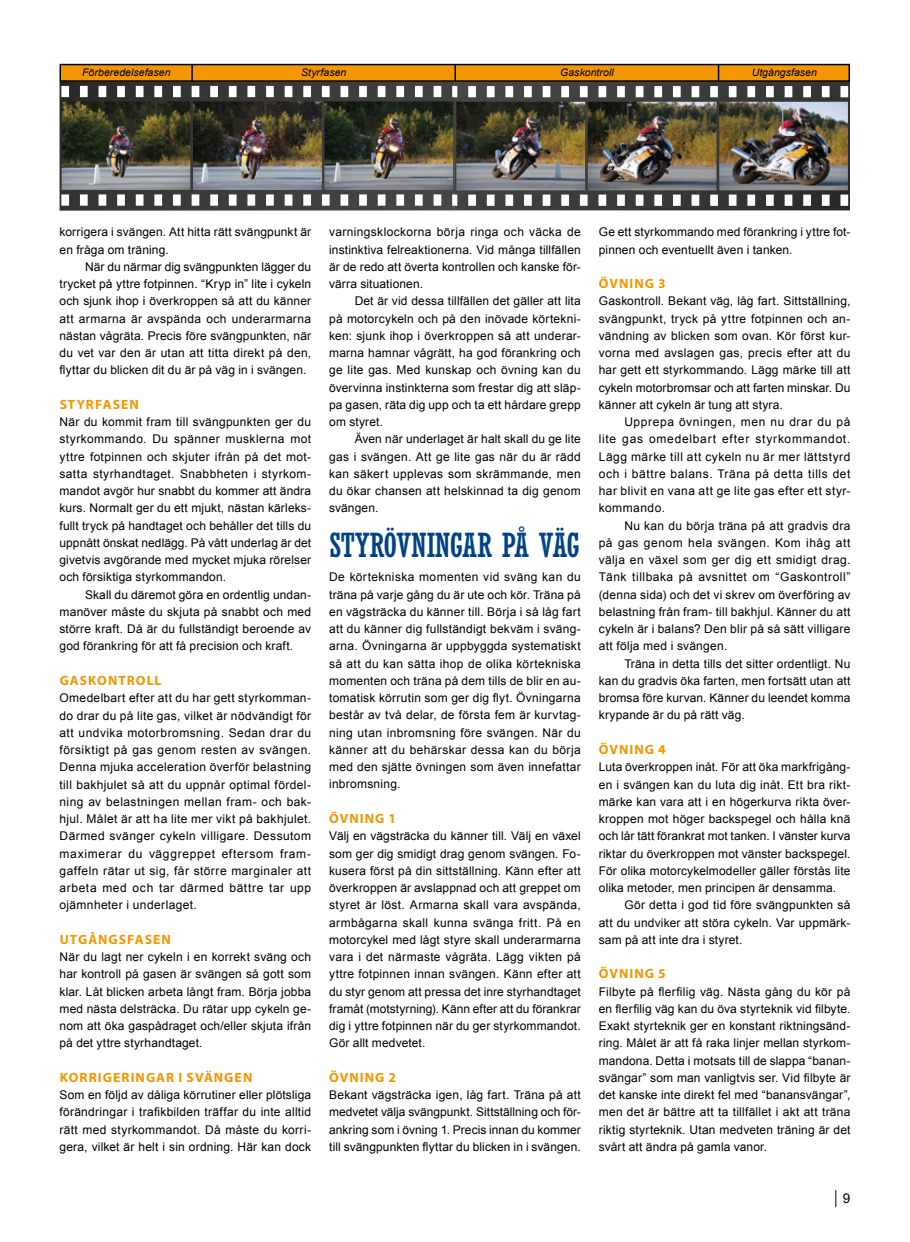
<style>
.page{position:relative;width:910px;height:1242px;background:#fff}
.page>*{position:absolute;margin:0;border:0;box-sizing:border-box;transform-origin:0 0}
.t1{font:condensed 33px "Rockwell";letter-spacing:-.025em;color:#004289}
.t2{font:700 13.5px "Myriad Pro";letter-spacing:.08em;color:#f49600}
.t3{font:13.5px "Arial";color:#000}
.t4{font:12px/17.2px "Arial";letter-spacing:.015em;color:#000;text-align:justify}
.t5{font:italic 10.5px "Arial";letter-spacing:.005em;color:#000}
</style>
<div class="page">
<img style="left:60px;top:82px;width:395px;height:129px">
<img style="left:455px;top:82px;width:395px;height:128px">
<div style="left:60px;top:65px;width:789px;height:16px;background:#f49600"></div>
<div style="left:60px;top:64px;width:790px;height:18px;border:2px solid #000"></div>
<svg style="left:191px;top:64px;width:2px;height:17px"></svg>
<svg style="left:454px;top:64px;width:2px;height:17px"></svg>
<svg style="left:718px;top:64px;width:1px;height:17px"></svg>
<svg style="left:835px;top:1190px;width:1px;height:17px"></svg>
<p class="t5" style="left:82px;top:65px;width:90px">Förberedelsefasen</p>
<p class="t5" style="left:301px;top:65px;width:47px">Styrfasen</p>
<p class="t5" style="left:560px;top:65px;width:55px">Gaskontroll</p>
<p class="t5" style="left:752px;top:65px;width:67px">Utgångsfasen</p>
<p class="t4" style="left:60px;top:224px;width:253px">korrigera i svängen. Att hitta rätt svängpunkt är en fråga om träning.</p>
<p class="t4" style="left:60px;top:258px;width:253px;text-indent:26px">När du närmar dig svängpunkten lägger du trycket på yttre fotpinnen. “Kryp in” lite i cykeln och sjunk ihop i överkroppen så att du känner att armarna är avspända och underarmarna nästan vågräta. Precis före svängpunkten, när du vet var den är utan att titta direkt på den, flyttar du blicken dit du är på väg in i svängen.</p>
<p class="t2" style="left:60px;top:395px;width:81px">STYRFASEN</p>
<p class="t4" style="left:60px;top:413px;width:253px">När du kommit fram till svängpunkten ger du styrkommando. Du spänner musklerna mot yttre fotpinnen och skjuter ifrån på det mot&shy;satta styrhandtaget. Snabbheten i styrkom&shy;mandot avgör hur snabbt du kommer att ändra kurs. Normalt ger du ett mjukt, nästan kärleks&shy;fullt tryck på handtaget och behåller det tills du uppnått önskat nedlägg. På vått underlag är det givetvis avgörande med mycket mjuka rörelser och försiktiga styrkommandon.</p>
<p class="t4" style="left:60px;top:586px;width:253px;text-indent:26px">Skall du däremot göra en ordentlig undan&shy;manöver måste du skjuta på snabbt och med större kraft. Då är du fullständigt beroende av god förankring för att få precision och kraft.</p>
<p class="t2" style="left:60px;top:671px;width:103px">GASKONTROLL</p>
<p class="t4" style="left:60px;top:689px;width:253px">Omedelbart efter att du har gett styrkomman&shy;do drar du på lite gas, vilket är nödvändigt för att undvika motorbromsning. Sedan drar du försiktigt på gas genom resten av svängen.<br>Denna mjuka acceleration överför belastning till bakhjulet så att du uppnår optimal fördel&shy;ning av belastningen mellan fram- och bak&shy;hjul. Målet är att ha lite mer vikt på bakhjulet.<br>Därmed svänger cykeln villigare. Dessutom maximerar du väggreppet eftersom fram&shy;gaffeln rätar ut sig, får större marginaler att arbeta med och tar därmed bättre tar upp ojämnheter i underlaget.</p>
<p class="t2" style="left:60px;top:930px;width:113px">UTGÅNGSFASEN</p>
<p class="t4" style="left:60px;top:948px;width:253px">När du lagt ner cykeln i en korrekt sväng och har kontroll på gasen är svängen så gott som klar. Låt blicken arbeta långt fram. Börja jobba med nästa delsträcka. Du rätar upp cykeln ge&shy;nom att öka gaspådraget och/eller skjuta ifrån på det yttre styrhandtaget.</p>
<p class="t2" style="left:60px;top:1068px;width:194px">KORRIGERINGAR I SVÄNGEN</p>
<p class="t4" style="left:60px;top:1086px;width:253px">Som en följd av dåliga körrutiner eller plötsliga förändringar i trafikbilden träffar du inte alltid rätt med styrkommandot. Då måste du korri&shy;gera, vilket är helt i sin ordning. Här kan dock</p>
<p class="t4" style="left:329px;top:224px;width:253px">varningsklockorna börja ringa och väcka de instinktiva felreaktionerna. Vid många tillfällen är de redo att överta kontrollen och kanske för&shy;värra situationen.</p>
<p class="t4" style="left:329px;top:293px;width:253px;text-indent:26px">Det är vid dessa tillfällen det gäller att lita på motorcykeln och på den inövade körtekni&shy;ken: sjunk ihop i överkroppen så att underar&shy;marna hamnar vågrätt, ha god förankring och ge lite gas. Med kunskap och övning kan du övervinna instinkterna som frestar dig att släp&shy;pa gasen, räta dig upp och ta ett hårdare grepp om styret.</p>
<p class="t4" style="left:329px;top:430px;width:253px;text-indent:26px">Även när underlaget är halt skall du ge lite gas i svängen. Att ge lite gas när du är rädd kan säkert upplevas som skrämmande, men du ökar chansen att helskinnad ta dig genom svängen.</p>
<h1 class="t1" style="left:329px;top:527px;width:252px">STYRÖVNINGAR PÅ VÄG</h1>
<p class="t4" style="left:329px;top:569px;width:253px">De körtekniska momenten vid sväng kan du träna på varje gång du är ute och kör. Träna på en vägsträcka du känner till. Börja i så låg fart att du känner dig fullständigt bekväm i sväng&shy;arna. Övningarna är uppbyggda systematiskt så att du kan sätta ihop de olika körtekniska momenten och träna på dem tills de blir en au&shy;tomatisk körrutin som ger dig flyt. Övningarna består av två delar, de första fem är kurvtag&shy;ning utan inbromsning före svängen. När du känner att du behärskar dessa kan du börja med den sjätte övningen som även innefattar inbromsning.</p>
<p class="t2" style="left:329px;top:809px;width:68px">ÖVNING 1</p>
<p class="t4" style="left:329px;top:827px;width:253px">Välj en vägsträcka du känner till. Välj en växel som ger dig smidigt drag genom svängen. Fo&shy;kusera först på din sittställning. Känn efter att överkroppen är avslappnad och att greppet om styret är löst. Armarna skall vara avspända, armbågarna skall kunna svänga fritt. På en motorcykel med lågt styre skall underarmarna vara i det närmaste vågräta. Lägg vikten på yttre fotpinnen innan svängen. Känn efter att du styr genom att pressa det inre styrhandtaget framåt (motstyrning). Känn efter att du förankrar dig i yttre fotpinnen när du ger styrkommandot.<br>Gör allt medvetet.</p>
<p class="t2" style="left:329px;top:1068px;width:68px">ÖVNING 2</p>
<p class="t4" style="left:329px;top:1086px;width:253px">Bekant vägsträcka igen, låg fart. Träna på att medvetet välja svängpunkt. Sittställning och för&shy;ankring som i övning 1. Precis innan du kommer till svängpunkten flyttar du blicken in i svängen.</p>
<p class="t4" style="left:599px;top:224px;width:253px">Ge ett styrkommando med förankring i yttre fot&shy;pinnen och eventuellt även i tanken.</p>
<p class="t2" style="left:599px;top:275px;width:68px">ÖVNING 3</p>
<p class="t4" style="left:599px;top:293px;width:253px">Gaskontroll. Bekant väg, låg fart. Sittställning, svängpunkt, tryck på yttre fotpinnen och an&shy;vändning av blicken som ovan. Kör först kur&shy;vorna med avslagen gas, precis efter att du har gett ett styrkommando. Lägg märke till att cykeln motorbromsar och att farten minskar. Du känner att cykeln är tung att styra.</p>
<p class="t4" style="left:599px;top:413px;width:253px;text-indent:26px">Upprepa övningen, men nu drar du på lite gas omedelbart efter styrkommandot.<br>Lägg märke till att cykeln nu är mer lättstyrd och i bättre balans. Träna på detta tills det har blivit en vana att ge lite gas efter ett styr&shy;kommando.</p>
<p class="t4" style="left:599px;top:517px;width:253px;text-indent:26px">Nu kan du börja träna på att gradvis dra på gas genom hela svängen. Kom ihåg att välja en växel som ger dig ett smidigt drag.<br>Tänk tillbaka på avsnittet om “Gaskontroll” (denna sida) och det vi skrev om överföring av belastning från fram- till bakhjul. Känner du att cykeln är i balans? Den blir på så sätt villigare att följa med i svängen.</p>
<p class="t4" style="left:599px;top:655px;width:253px;text-indent:26px">Träna in detta tills det sitter ordentligt. Nu kan du gradvis öka farten, men fortsätt utan att bromsa före kurvan. Känner du leendet komma krypande är du på rätt väg.</p>
<p class="t2" style="left:599px;top:740px;width:68px">ÖVNING 4</p>
<p class="t4" style="left:599px;top:758px;width:253px">Luta överkroppen inåt. För att öka markfrigång&shy;en i svängen kan du luta dig inåt. Ett bra rikt&shy;märke kan vara att i en högerkurva rikta över&shy;kroppen mot höger backspegel och hålla knä och lår tätt förankrat mot tanken. I vänster kurva riktar du överkroppen mot vänster backspegel.<br>För olika motorcykelmodeller gäller förstås lite olika metoder, men principen är densamma.</p>
<p class="t4" style="left:599px;top:896px;width:253px;text-indent:26px">Gör detta i god tid före svängpunkten så att du undviker att störa cykeln. Var uppmärk&shy;sam på att inte dra i styret.</p>
<p class="t2" style="left:599px;top:965px;width:68px">ÖVNING 5</p>
<p class="t4" style="left:599px;top:983px;width:253px">Filbyte på flerfilig väg. Nästa gång du kör på en flerfilig väg kan du öva styrteknik vid filbyte.<br>Exakt styrteknik ger en konstant riktningsänd&shy;ring. Målet är att få raka linjer mellan styrkom&shy;mandona. Detta i motsats till de slappa “banan&shy;svängar” som man vanligtvis ser. Vid filbyte är det kanske inte direkt fel med “banansvängar”, men det är bättre att ta tillfället i akt att träna riktig styrteknik. Utan medveten träning är det svårt att ändra på gamla vanor.</p>
<p class="t3" style="left:843px;top:1189px;width:9px">9</p>
</div>
